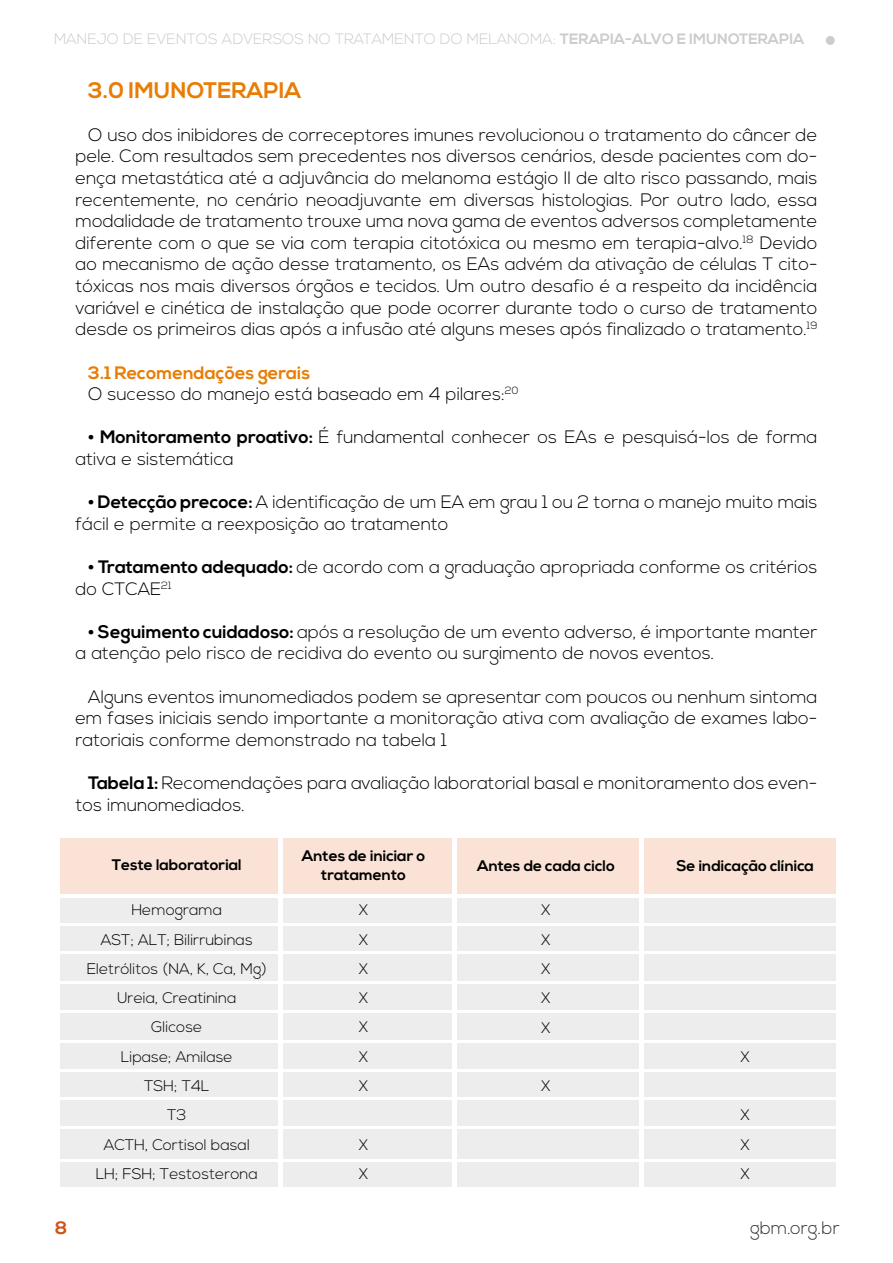
<style>
.page{position:relative;width:893px;height:1263px;background:#fff}
.page>*{position:absolute;margin:0;border:0;box-sizing:border-box;transform-origin:0 0}
.t1{font:700 22.5px "Nexa";color:#e87d05}
.t2{font:300 18px/21.6px "Nexa";color:#000}
.t3{font:300 18px "Nexa";color:#303131}
.t4{font:700 18px "Nexa";color:#ce5416}
.t5{font:300 15.3px/29.2px "Nexa";color:#000;text-align:justify}
.t6{font:700 15.3px/18.3px "Nexa";color:#000;text-align:center}
.t7{font:300 15px "Nexa";color:#cdcccc}
.s1{font-weight:700}
.s2{font-weight:700;color:#e87d05}
</style>
<div class="page">
<div style="left:826px;top:36px;width:9px;height:9px;background:#ccc;border-radius:50%"></div>
<div style="left:61px;top:838px;width:775px;height:56px;background:#fae3d6"></div>
<div style="left:61px;top:898px;width:775px;height:288px;background:#ededed"></div>
<hr style="left:278px;top:838px;width:4px;height:348px;background:#fff">
<hr style="left:452px;top:838px;width:4px;height:348px;background:#fff">
<hr style="left:640px;top:838px;width:4px;height:348px;background:#fff">
<hr style="left:57px;top:923px;width:779px;height:3px;background:#fff">
<hr style="left:57px;top:951px;width:779px;height:3px;background:#fff">
<hr style="left:57px;top:981px;width:779px;height:3px;background:#fff">
<hr style="left:57px;top:1010px;width:779px;height:3px;background:#fff">
<hr style="left:57px;top:1040px;width:779px;height:3px;background:#fff">
<hr style="left:57px;top:1069px;width:779px;height:3px;background:#fff">
<hr style="left:57px;top:1097px;width:779px;height:3px;background:#fff">
<hr style="left:57px;top:1126px;width:779px;height:3px;background:#fff">
<hr style="left:57px;top:1159px;width:779px;height:3px;background:#fff">
<p class="t7" style="left:54px;top:30px;width:752px">MANEJO DE EVENTOS ADVERSOS NO TRATAMENTO DO MELANOMA: <span class="s1">TERAPIA-ALVO E IMUNOTERAPIA</span></p>
<p class="t1" style="left:88px;top:77px;width:215px">3.0 IMUNOTERAPIA</p>
<p class="t2" style="left:75px;top:125px;width:744px;text-align:justify;text-indent:13px">O uso dos inibidores de correceptores imunes revolucionou o tratamento do câncer de pele. Com resultados sem precedentes nos diversos cenários, desde pacientes com do&shy;ença metastática até a adjuvância do melanoma estágio II de alto risco passando, mais recentemente, no cenário neoadjuvante em diversas histologias. Por outro lado, essa modalidade de tratamento trouxe uma nova gama de eventos adversos completamente diferente com o que se via com terapia citotóxica ou mesmo em terapia-alvo.<sup>18</sup> Devido ao mecanismo de ação desse tratamento, os EAs advém da ativação de células T cito&shy;tóxicas nos mais diversos órgãos e tecidos. Um outro desafio é a respeito da incidência variável e cinética de instalação que pode ocorrer durante todo o curso de tratamento desde os primeiros dias após a infusão até alguns meses após finalizado o tratamento.<sup>19</sup></p>
<p class="t2" style="left:88px;top:362px;width:432px"><span class="s2">3.1 Recomendações gerais<br></span>O sucesso do manejo está baseado em 4 pilares:<sup>20</sup></p>
<p class="t2" style="left:75px;top:427px;width:744px;text-indent:13px"><span class="s1">• Monitoramento proativo:</span> É fundamental conhecer os EAs e pesquisá-los de forma ativa e sistemática</p>
<p class="t2" style="left:75px;top:492px;width:744px;text-indent:13px"><span class="s1">• Detecção precoce:</span> A identificação de um EA em grau 1 ou 2 torna o manejo muito mais fácil e permite a reexposição ao tratamento</p>
<p class="t2" style="left:75px;top:557px;width:743px;text-indent:13px"><span class="s1">• Tratamento adequado:</span> de acordo com a graduação apropriada conforme os critérios do CTCAE<sup>21</sup></p>
<p class="t2" style="left:75px;top:621px;width:743px;text-indent:13px"><span class="s1">• Seguimento cuidadoso:</span> após a resolução de um evento adverso, é importante manter a atenção pelo risco de recidiva do evento ou surgimento de novos eventos.</p>
<p class="t2" style="left:75px;top:686px;width:744px;text-align:justify;text-indent:13px">Alguns eventos imunomediados podem se apresentar com poucos ou nenhum sintoma em fases iniciais sendo importante a monitoração ativa com avaliação de exames labo&shy;ratoriais conforme demonstrado na tabela 1</p>
<p class="t2" style="left:75px;top:773px;width:743px;text-indent:13px"><span class="s1">Tabela 1:</span> Recomendações para avaliação laboratorial basal e monitoramento dos even&shy;tos imunomediados.</p>
<p class="t6" style="left:302px;top:847px;width:125px">Antes de iniciar o tratamento</p>
<p class="t6" style="left:477px;top:857px;width:139px">Antes de cada ciclo</p>
<p class="t6" style="left:676px;top:857px;width:139px">Se indicação clínica</p>
<p class="t6" style="left:112px;top:856px;width:132px">Teste laboratorial</p>
<p class="t5" style="left:87px;top:896px;width:182px;text-align:center">Hemograma<br>AST; ALT; Bilirrubinas<br>Eletrólitos (NA, K, Ca, Mg)<br>Ureia, Creatinina<br>Glicose<br>Lipase; Amilase<br>TSH; T4L<br>T3<br>ACTH, Cortisol basal<br>LH; FSH; Testosterona</p>
<p class="t5" style="left:358px;top:896px;width:11px">X X X X X X X</p>
<p class="t5" style="left:541px;top:896px;width:11px">X X X X X</p>
<p class="t5" style="left:740px;top:1042px;width:11px">X</p>
<p class="t5" style="left:541px;top:1072px;width:11px">X</p>
<p class="t5" style="left:740px;top:1101px;width:11px">X X X</p>
<p class="t5" style="left:358px;top:1130px;width:11px">X<br>X</p>
<p class="t4" style="left:55px;top:1217px;width:14px">8</p>
<p class="t3" style="left:750px;top:1217px;width:91px">gbm.org.br</p>
</div>
